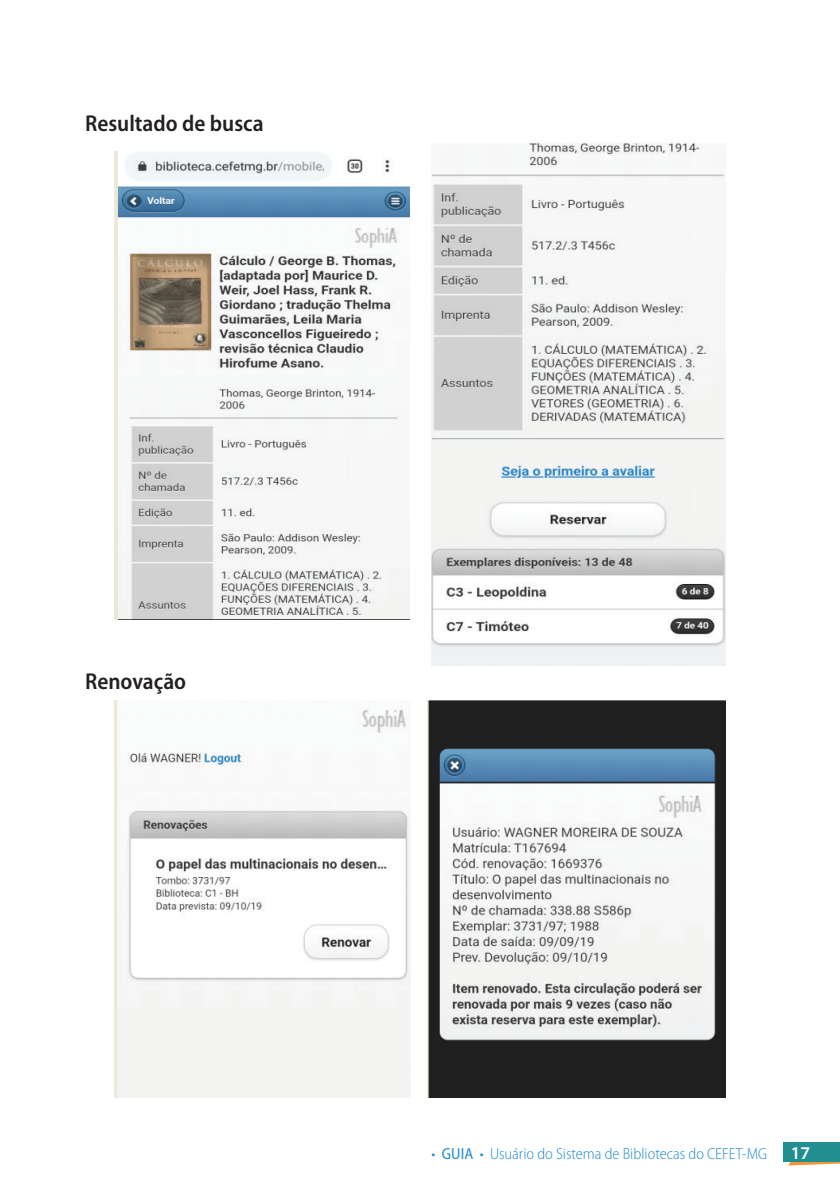
<style>
.page{position:relative;width:840px;height:1191px;background:#fff}
.page>*{position:absolute;margin:0;border:0;box-sizing:border-box;transform-origin:0 0}
.t1{font:600 semi-condensed 23px "Myriad Pro";color:#231f20}
.t2{font:600 18px "Myriad Pro";color:#fff}
.t3{font:300 semi-condensed 16px "Myriad Pro";color:#238acb}
.s1{font-weight:400}
</style>
<div class="page">
<svg style="left:783px;top:1161px;width:56px;height:4px"></svg>
<div style="left:782px;top:1141px;width:57px;height:20px;background:#218f92"></div>
<img style="left:114px;top:152px;width:295px;height:468px">
<img style="left:431px;top:142px;width:294px;height:524px">
<img style="left:115px;top:700px;width:295px;height:397px">
<img style="left:428px;top:700px;width:296px;height:397px">
<h1 class="t1" style="left:85px;top:110px;width:180px">Resultado de busca</h1>
<h1 class="t1" style="left:85px;top:668px;width:102px">Renovação</h1>
<p class="t3" style="left:431px;top:1145px;width:337px">• <span class="s1">GUIA</span> • Usuário do Sistema de Bibliotecas do CEFET-MG</p>
<p class="t2" style="left:790px;top:1141px;width:21px">17</p>
</div>
